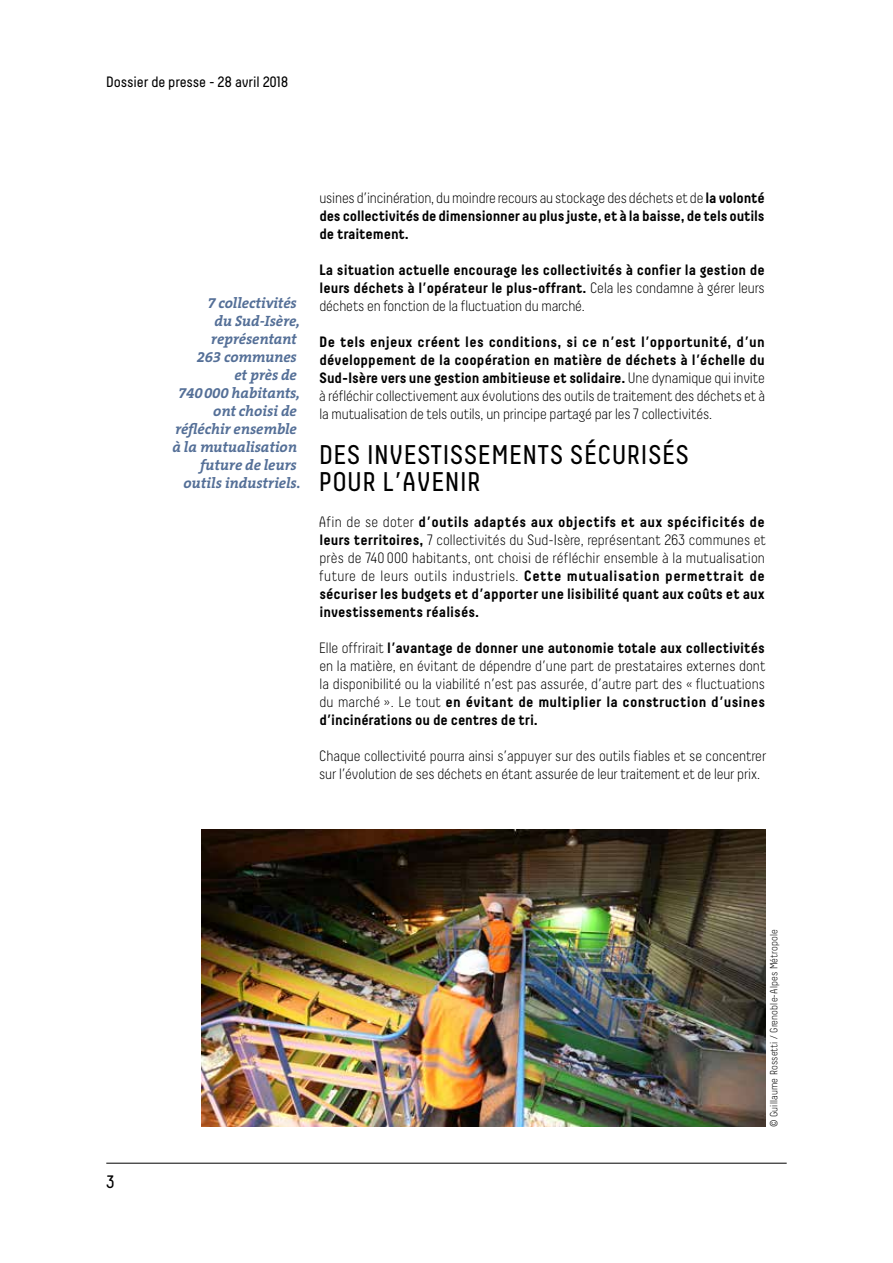
<style>
.page{position:relative;width:893px;height:1263px;background:#fff}
.page>*{position:absolute;margin:0;border:0;box-sizing:border-box;transform-origin:0 0}
.t1{font:27px/27px "Decima";letter-spacing:.015em;color:#000}
.t2{font:18px "Decima";color:#000}
.t3{font:700 15px/18px "Decima";letter-spacing:-.005em;color:#000;text-align:justify}
.t4{font:300 15px/18px "Decima";letter-spacing:-.005em;color:#000;text-align:justify}
.t5{font:italic 700 15px/18px "The Serif B7";letter-spacing:-.01em;color:#546f97;text-align:right}
.t6{font:15px "Decima";letter-spacing:-.01em;color:#000}
.t7{font:300 10.5px "Decima";letter-spacing:.015em;color:#000}
.s1{font-weight:300}
.s2{font-weight:700}
</style>
<div class="page">
<hr style="left:106px;top:1163px;width:681px;height:1px;background:#000">
<img style="left:202px;top:829px;width:563px;height:298px">
<p class="t6" style="left:106px;top:73px;width:184px">Dossier de presse - 28 avril 2018</p>
<p class="t5" style="left:172px;top:295px;width:130px">7 collectivités<br>du Sud-Isère, représentant<br>263 communes<br>et près de<br>740000 habitants, ont choisi de réfléchir ensemble à la mutualisation future de leurs outils industriels.</p>
<p class="t3" style="left:319px;top:188px;width:447px"><span class="s1">usines d’incinération, du moindre recours au stockage des déchets et de</span> la volonté des collectivités de dimensionner au plus juste, et à la baisse, de tels outils de traitement.</p>
<p class="t3" style="left:319px;top:260px;width:447px">La situation actuelle encourage les collectivités à confier la gestion de leurs déchets à l’opérateur le plus-offrant. <span class="s1">Cela les condamne à gérer leurs déchets en fonction de la fluctuation du marché.</span></p>
<p class="t3" style="left:319px;top:332px;width:448px">De tels enjeux créent les conditions, si ce n’est l’opportunité, d’un développement de la coopération en matière de déchets à l’échelle du Sud-Isère vers une gestion ambitieuse et solidaire. <span class="s1">Une dynamique qui invite à réfléchir collectivement aux évolutions des outils de traitement des déchets et à la mutualisation de tels outils, un principe partagé par les 7 collectivités.</span></p>
<h1 class="t1" style="left:319px;top:441px;width:372px">DES INVESTISSEMENTS SÉCURISÉS<br>POUR L’AVENIR</h1>
<p class="t3" style="left:319px;top:512px;width:449px"><span class="s1">Afin de se doter</span> d’outils adaptés aux objectifs et aux spécificités de leurs territoires, <span class="s1">7 collectivités du Sud-Isère, représentant 263 communes et près de 740 000 habitants, ont choisi de réfléchir ensemble à la mutualisation future de leurs outils industriels.</span> Cette mutualisation permettrait de sécuriser les budgets et d’apporter une lisibilité quant aux coûts et aux investissements réalisés.</p>
<p class="t4" style="left:319px;top:638px;width:448px">Elle offrirait <span class="s2">l’avantage de donner une autonomie totale aux collectivités </span>en la matière, en évitant de dépendre d’une part de prestataires externes dont la disponibilité ou la viabilité n’est pas assurée, d’autre part des « fluctuations du marché ». Le tout <span class="s2">en évitant de multiplier la construction d’usines d’incinérations ou de centres de tri.</span></p>
<p class="t4" style="left:319px;top:746px;width:449px">Chaque collectivité pourra ainsi s’appuyer sur des outils fiables et se concentrer sur l’évolution de ses déchets en étant assurée de leur traitement et de leur prix.</p>
<p class="t2" style="left:106px;top:1172px;width:10px">3</p>
<p class="t7" style="left:768px;top:1127px;width:199px;rotate:-90deg">© Guillaume Rossetti / Grenoble-Alpes Métropole</p>
</div>
